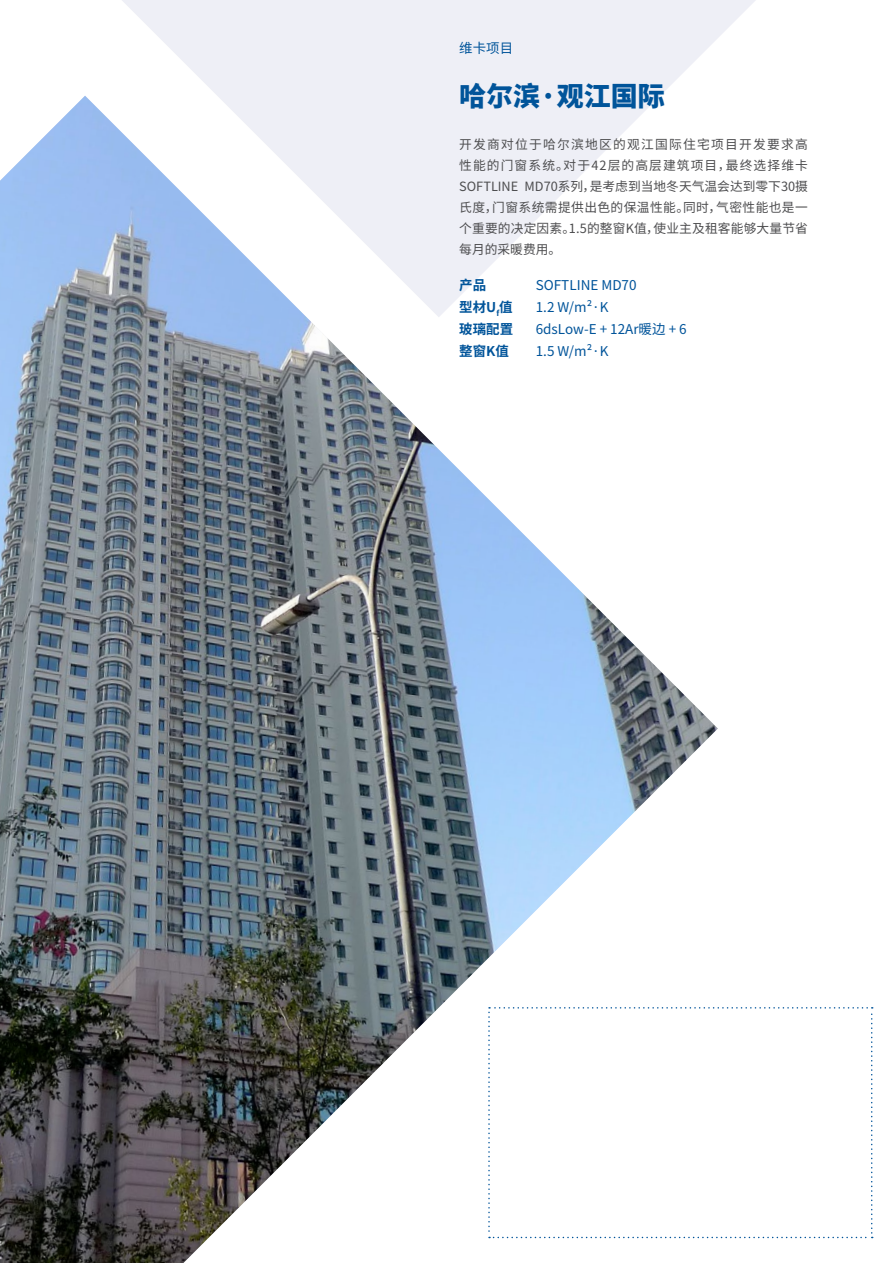
<style>
.page{position:relative;width:893px;height:1263px;background:#fff}
.page>*{position:absolute;margin:0;border:0;box-sizing:border-box;transform-origin:0 0}
.t1{font:900 27px "Noto Sans Hans";color:#00549a}
.t2{font:13.5px "Noto Sans Hans";color:#00549a}
.t3{font:700 13.5px "Noto Sans Hans";color:#00549a}
.t4{font:12.75px/21px "Noto Sans Hans";letter-spacing:.01em;color:#4d4d4f;text-align:justify}
</style>
<div class="page">
<svg style="left:122px;top:0;width:634px;height:96px;fill:#eeeff6"></svg>
<img style="left:0;top:96px;width:718px;height:1167px">
<svg style="left:488px;top:1007px;width:385px;height:231px"></svg>
<p class="t2" style="left:459px;top:41px;width:55px">维卡项目</p>
<h1 class="t1" style="left:459px;top:81px;width:207px">哈尔滨·观江国际</h1>
<p class="t4" style="left:459px;top:134px;width:350px">开发商对位于哈尔滨地区的观江国际住宅项目开发要求高性能的门窗系统。对于42层的高层建筑项目，最终选择维卡SOFTLINE MD70系列，是考虑到当地冬天气温会达到零下30摄氏度，门窗系统需提供出色的保温性能。同时，气密性能也是一个重要的决定因素。1.5的整窗K值，使业主及租客能够大量节省每月的采暖费用。</p>
<p class="t3" style="left:459px;top:277px;width:28px">产品</p>
<p class="t2" style="left:536px;top:277px;width:102px">SOFTLINE MD70</p>
<p class="t3" style="left:459px;top:299px;width:55px">型材U<sub>f</sub>值</p>
<p class="t2" style="left:536px;top:299px;width:74px">1.2 W/m²·K</p>
<p class="t3" style="left:459px;top:321px;width:55px">玻璃配置</p>
<p class="t2" style="left:536px;top:321px;width:152px">6dsLow-E + 12Ar暖边 + 6</p>
<p class="t3" style="left:459px;top:344px;width:51px">整窗K值</p>
<p class="t2" style="left:536px;top:344px;width:74px">1.5 W/m²·K</p>
</div>
